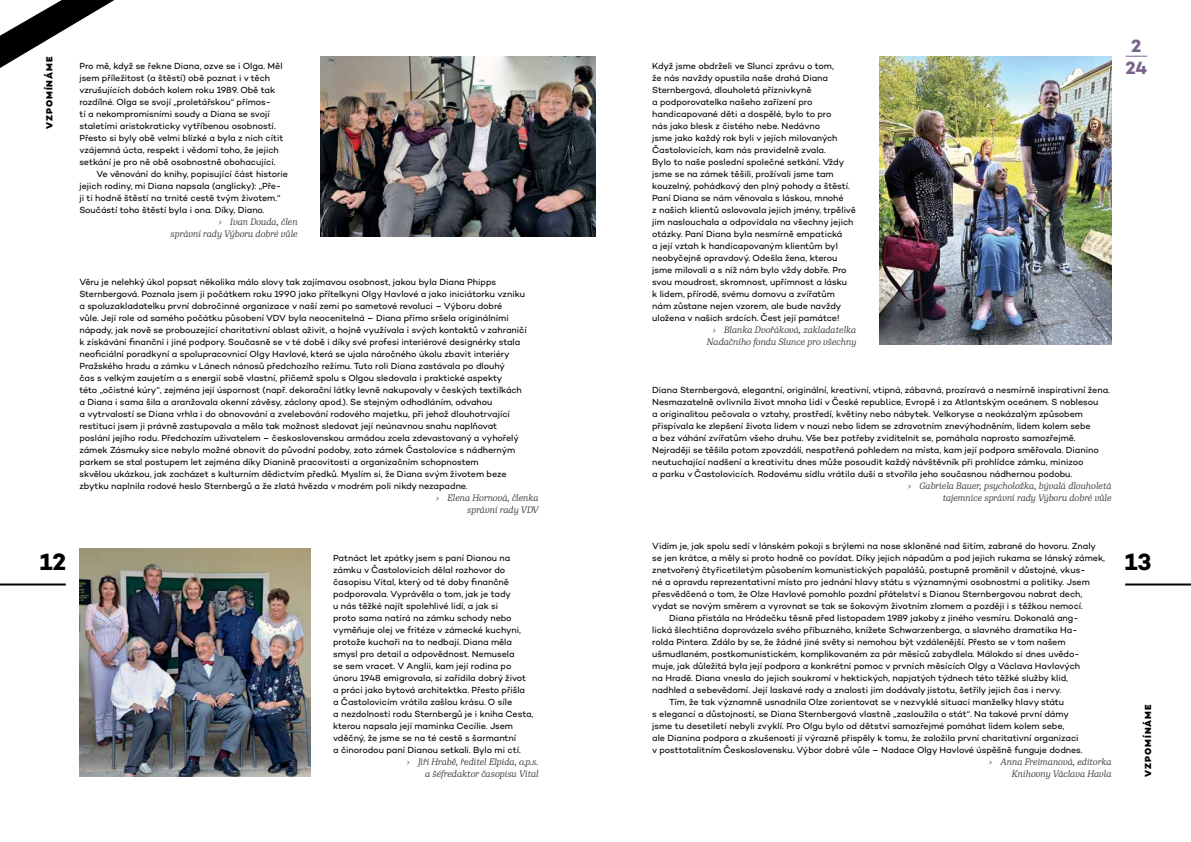
<style>
.page{position:relative;width:1191px;height:842px;background:#fff}
.page>*{position:absolute;margin:0;border:0;box-sizing:border-box;transform-origin:0 0}
.t1{font:700 24px "Campton";color:#000}
.t2{font:700 18px/22px "Campton";color:#7a638a;text-align:center}
.t3{font:9px/12px "Campton";letter-spacing:-.005em;color:#000}
.t4{font:italic 9px/12px "Re Public";color:#414042;text-align:right}
.t5{font:800 9px "Campton";letter-spacing:.11em;color:#000}
.s1{font-size:8.5px}
</style>
<div class="page">
<hr style="left:0;top:583px;width:66px;height:2px;background:#000">
<hr style="left:1125px;top:583px;width:66px;height:2px;background:#000">
<svg style="left:1125px;top:56px;width:22px;height:1px"></svg>
<img style="left:879px;top:57px;width:232px;height:288px">
<img style="left:320px;top:57px;width:275px;height:180px">
<img style="left:79px;top:549px;width:231px;height:228px">
<svg style="left:0;top:0;width:114px;height:68px"></svg>
<h2 class="t2" style="left:1125px;top:34px;width:23px">2<br>24</h2>
<p class="t5" style="left:44px;top:129px;width:74px;rotate:-90deg">VZPOMÍNÁME</p>
<p class="t3" style="left:79px;top:59px;width:205px">Pro mě, když se řekne Diana, ozve se i Olga. Měl</p>
<p class="t3" style="left:652px;top:59px;width:205px">Když jsme obdrželi ve Slunci zprávu o tom,<br>že nás navždy opustila naše drahá Diana Sternbergová, dlouholetá příznivkyně<br>a podporovatelka našeho zařízení pro handicapované děti a dospělé, bylo to pro<br>nás jako blesk z čistého nebe. Nedávno<br>jsme jako každý rok byli v jejích milovaných Častolovicích, kam nás pravidelně zvala.<br>Bylo to naše poslední společné setkání. Vždy jsme se na zámek těšili, prožívali jsme tam kouzelný, pohádkový den plný pohody a štěstí.<br>Paní Diana se nám věnovala s láskou, mnohé<br>z našich klientů oslovovala jejich jmény, trpělivě jim naslouchala a odpovídala na všechny jejich otázky. Paní Diana byla nesmírně empatická<br>a její vztah k handicapovaným klientům byl neobyčejně opravdový. Odešla žena, kterou jsme milovali a s níž nám bylo vždy dobře. Pro svou moudrost, skromnost, upřímnost a lásku<br>k lidem, přírodě, svému domovu a zvířatům nám zůstane nejen vzorem, ale bude navždy uložena v našich srdcích. Čest její památce!</p>
<p class="t4" style="left:707px;top:324px;width:151px"><span class="s1">›</span> Blanka Dvořáková, zakladatelka<br>Nadačního fondu Slunce pro všechny</p>
<p class="t3" style="left:652px;top:383px;width:459px">Diana Sternbergová, elegantní, originální, kreativní, vtipná, zábavná, prozíravá a nesmírně inspirativní žena.<br>Nesmazatelně ovlivnila život mnoha lidí v České republice, Evropě i za Atlantským oceánem. S noblesou<br>a originalitou pečovala o vztahy, prostředí, květiny nebo nábytek. Velkoryse a neokázalým způsobem přispívala ke zlepšení života lidem v nouzi nebo lidem se zdravotním znevýhodněním, lidem kolem sebe<br>a bez váhání zvířatům všeho druhu. Vše bez potřeby zviditelnit se, pomáhala naprosto samozřejmě.<br>Nejraději se těšila potom zpovzdálí, nespatřená pohledem na místa, kam její podpora směřovala. Dianino neutuchající nadšení a kreativitu dnes může posoudit každý návštěvník při prohlídce zámku, minizoo<br>a parku v Častolovicích. Rodovému sídlu vrátila duši a stvořila jeho současnou nádhernou podobu.</p>
<p class="t4" style="left:908px;top:480px;width:205px"><span class="s1">›</span> Gabriela Bauer, psycholožka, bývalá dlouholetá tajemnice správní rady Výboru dobré vůle</p>
<p class="t3" style="left:652px;top:539px;width:445px">Vidím je, jak spolu sedí v lánském pokoji s brýlemi na nose skloněné nad šitím, zabrané do hovoru. Znaly</p>
<p class="t3" style="left:652px;top:551px;width:454px">se jen krátce, a měly si proto hodně co povídat. Díky jejich nápadům a pod jejich rukama se lánský zámek,</p>
<p class="t3" style="left:652px;top:563px;width:435px">znetvořený čtyřicetiletým působením komunistických papalášů, postupně proměnil v důstojné, vkus-</p>
<p class="t3" style="left:652px;top:575px;width:439px">né a opravdu reprezentativní místo pro jednání hlavy státu s významnými osobnostmi a politiky. Jsem</p>
<p class="t3" style="left:652px;top:587px;width:432px">přesvědčená o tom, že Olze Havlové pomohlo pozdní přátelství s Dianou Sternbergovou nabrat dech,</p>
<p class="t3" style="left:652px;top:599px;width:432px">vydat se novým směrem a vyrovnat se tak se šokovým životním zlomem a později i s těžkou nemocí.</p>
<p class="t3" style="left:669px;top:611px;width:411px">Diana přistála na Hrádečku těsně před listopadem 1989 jakoby z jiného vesmíru. Dokonalá ang-</p>
<p class="t3" style="left:652px;top:623px;width:427px">lická šlechtična doprovázela svého příbuzného, knížete Schwarzenberga, a slavného dramatika Ha-</p>
<p class="t3" style="left:652px;top:635px;width:415px">rolda Pintera. Zdálo by se, že žádné jiné světy si nemohou být vzdálenější. Přesto se v tom našem</p>
<p class="t3" style="left:652px;top:647px;width:429px">ušmudlaném, postkomunistickém, komplikovaném za pár měsíců zabydlela. Málokdo si dnes uvědo-</p>
<p class="t3" style="left:652px;top:659px;width:429px">muje, jak důležitá byla její podpora a konkrétní pomoc v prvních měsících Olgy a Václava Havlových</p>
<p class="t3" style="left:652px;top:671px;width:417px">na Hradě. Diana vnesla do jejich soukromí v hektických, napjatých týdnech této těžké služby klid,</p>
<p class="t3" style="left:652px;top:683px;width:410px">nadhled a sebevědomí. Její laskavé rady a znalosti jim dodávaly jistotu, šetřily jejich čas i nervy.</p>
<p class="t3" style="left:669px;top:695px;width:396px">Tím, že tak významně usnadnila Olze zorientovat se v nezvyklé situaci manželky hlavy státu</p>
<p class="t3" style="left:652px;top:707px;width:418px">s elegancí a důstojností, se Diana Sternbergová vlastně „zasloužila o stát“. Na takové první dámy</p>
<p class="t3" style="left:652px;top:719px;width:413px">jsme tu desetiletí nebyli zvyklí. Pro Olgu bylo od dětství samozřejmé pomáhat lidem kolem sebe,</p>
<p class="t3" style="left:652px;top:731px;width:428px">ale Dianina podpora a zkušenosti jí výrazně přispěly k tomu, že založila první charitativní organizaci</p>
<p class="t3" style="left:652px;top:743px;width:432px">v posttotalitním Československu. Výbor dobré vůle – Nadace Olgy Havlové úspěšně funguje dodnes.</p>
<p class="t4" style="left:989px;top:756px;width:124px"><span class="s1">›</span> Anna Freimanová, editorka<br>Knihovny Václava Havla</p>
<p class="t3" style="left:79px;top:71px;width:192px">jsem příležitost (a štěstí) obě poznat i v těch</p>
<p class="t3" style="left:79px;top:83px;width:197px">vzrušujících dobách kolem roku 1989. Obě tak</p>
<p class="t3" style="left:79px;top:95px;width:193px">rozdílné. Olga se svojí „proletářskou“ přímos-</p>
<p class="t3" style="left:79px;top:107px;width:192px">tí a nekompromisními soudy a Diana se svojí</p>
<p class="t3" style="left:79px;top:119px;width:198px">staletími aristokraticky vytříbenou osobností.</p>
<p class="t3" style="left:79px;top:131px;width:205px">Přesto si byly obě velmi blízké a byla z nich cítit</p>
<p class="t3" style="left:79px;top:143px;width:201px">vzájemná úcta, respekt i vědomí toho, že jejich</p>
<p class="t3" style="left:79px;top:155px;width:198px">setkání je pro ně obě osobnostně obohacující.</p>
<p class="t3" style="left:96px;top:167px;width:193px">Ve věnování do knihy, popisující část historie</p>
<p class="t3" style="left:79px;top:179px;width:203px">jejich rodiny, mi Diana napsala (anglicky): „Pře-</p>
<p class="t3" style="left:79px;top:191px;width:203px">ji ti hodně štěstí na trnité cestě tvým životem.“</p>
<p class="t3" style="left:79px;top:203px;width:187px">Součástí toho štěstí byla i ona. Díky, Diano.</p>
<p class="t4" style="left:171px;top:216px;width:129px"><span class="s1">›</span> Ivan Douda, člen<br>správní rady Výboru dobré vůle</p>
<p class="t3" style="left:79px;top:275px;width:449px">Věru je nelehký úkol popsat několika málo slovy tak zajímavou osobnost, jakou byla Diana Phipps Sternbergová. Poznala jsem ji počátkem roku 1990 jako přítelkyni Olgy Havlové a jako iniciátorku vzniku a spoluzakladatelku první dobročinné organizace v naší zemi po sametové revoluci – Výboru dobré<br>vůle. Její role od samého počátku působení VDV byla neocenitelná – Diana přímo sršela originálními nápady, jak nově se probouzející charitativní oblast oživit, a hojně využívala i svých kontaktů v zahraničí k získávání finanční i jiné podpory. Současně se v té době i díky své profesi interiérové designérky stala neoficiální poradkyní a spolupracovnicí Olgy Havlové, která se ujala náročného úkolu zbavit interiéry Pražského hradu a zámku v Lánech nánosů předchozího režimu. Tuto roli Diana zastávala po dlouhý<br>čas s velkým zaujetím a s energií sobě vlastní, přičemž spolu s Olgou sledovala i praktické aspekty<br>této „očistné kúry“, zejména její úspornost (např. dekorační látky levně nakupovaly v českých textilkách a Diana i sama šila a aranžovala okenní závěsy, záclony apod.). Se stejným odhodláním, odvahou<br>a vytrvalostí se Diana vrhla i do obnovování a zvelebování rodového majetku, při jehož dlouhotrvající restituci jsem ji právně zastupovala a měla tak možnost sledovat její neúnavnou snahu naplňovat poslání jejího rodu. Předchozím uživatelem – československou armádou zcela zdevastovaný a vyhořelý zámek Zásmuky sice nebylo možné obnovit do původní podoby, zato zámek Častolovice s nádherným parkem se stal postupem let zejména díky Dianině pracovitosti a organizačním schopnostem<br>skvělou ukázkou, jak zacházet s kulturním dědictvím předků. Myslím si, že Diana svým životem beze zbytku naplnila rodové heslo Sternbergů a že zlatá hvězda v modrém poli nikdy nezapadne.</p>
<p class="t4" style="left:436px;top:492px;width:104px"><span class="s1">›</span> Elena Hornová, členka správní rady VDV</p>
<p class="t3" style="left:333px;top:551px;width:202px">Patnáct let zpátky jsem s paní Dianou na zámku v Častolovicích dělal rozhovor do časopisu Vital, který od té doby finančně podporovala. Vyprávěla o tom, jak je tady<br>u nás těžké najít spolehlivé lidí, a jak si<br>proto sama natírá na zámku schody nebo vyměňuje olej ve fritéze v zámecké kuchyni, protože kuchaři na to nedbají. Diana měla smysl pro detail a odpovědnost. Nemusela<br>se sem vracet. V Anglii, kam její rodina po únoru 1948 emigrovala, si zařídila dobrý život a práci jako bytová architektka. Přesto přišla<br>a Častolovicím vrátila zašlou krásu. O síle<br>a nezdolnosti rodu Sternbergů je i kniha Cesta, kterou napsala její maminka Cecílie. Jsem vděčný, že jsme se na té cestě s šarmantní<br>a činorodou paní Dianou setkali. Bylo mi ctí.</p>
<p class="t4" style="left:407px;top:756px;width:134px"><span class="s1">›</span> Jiří Hrabě, ředitel Elpida, o.p.s. a šéfredaktor časopisu Vital</p>
<h1 class="t1" style="left:40px;top:546px;width:28px">12</h1>
<h1 class="t1" style="left:1124px;top:546px;width:28px">13</h1>
<p class="t5" style="left:1142px;top:777px;width:74px;rotate:-90deg">VZPOMÍNÁME</p>
</div>
